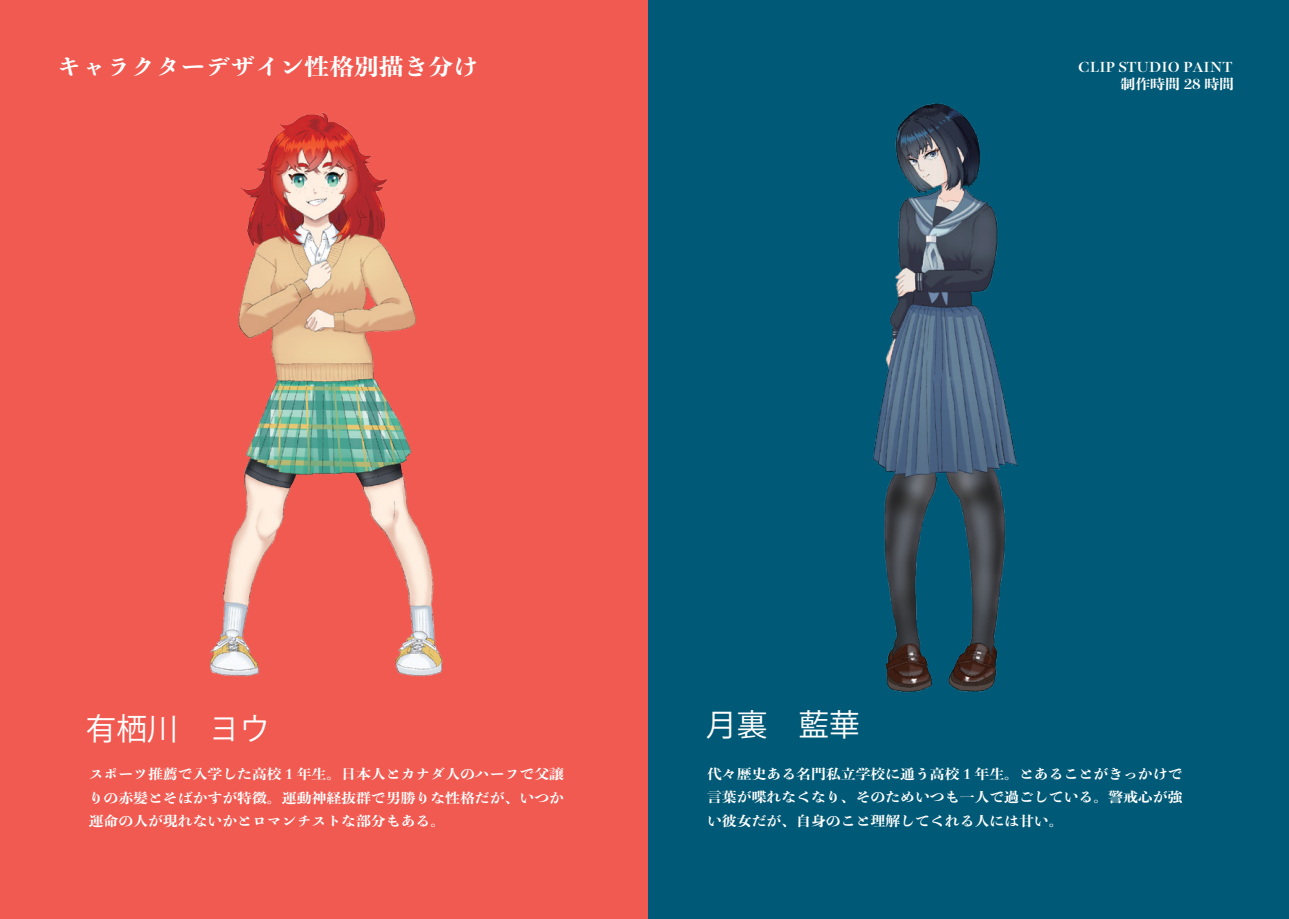
<style>
.page{position:relative;width:1289px;height:919px;background:#fff}
.page>*{position:absolute;margin:0;border:0;box-sizing:border-box;transform-origin:0 0}
.t1{font:30.75px "Koz Go Pr 6 N";color:#fff}
.t2{font:800 22.5px "Toppan Bunkyu Midashi Mincho Std N";color:#fff;scale:1.1 1}
.t3{font:800 13.5px/23.7px "Toppan Bunkyu Midashi Mincho Std N";color:#fff;text-align:justify;scale:1.1 1}
</style>
<div class="page">
<div style="left:645px;top:0;width:643px;height:918px;background:#005976"></div>
<div style="left:0;top:0;width:647px;height:918px;background:#f05a51"></div>
<img style="left:210px;top:112px;width:233px;height:565px">
<img style="left:872px;top:103px;width:146px;height:590px">
<h2 class="t2" style="left:57px;top:49px;width:384px">キャラクターデザイン性格別描き分け</h2>
<p class="t3" style="left:1078px;top:55px;width:141px">CLIP STUDIO PAINT</p>
<p class="t3" style="left:1120px;top:72px;width:105px">制作時間 28 時間</p>
<h1 class="t1" style="left:86px;top:711px;width:186px">有栖川　ヨウ</h1>
<p class="t3" style="left:89px;top:761px;width:433px">スポーツ推薦で入学した高校１年生。日本人とカナダ人のハーフで父譲りの赤髪とそばかすが特徴。運動神経抜群で男勝りな性格だが、いつか運命の人が現れないかとロマンチストな部分もある。</p>
<h1 class="t1" style="left:706px;top:707px;width:155px">月裏　藍華</h1>
<p class="t3" style="left:707px;top:761px;width:434px">代々歴史ある名門私立学校に通う高校１年生。とあることがきっかけで言葉が喋れなくなり、そのためいつも一人で過ごしている。警戒心が強い彼女だが、自身のこと理解してくれる人には甘い。</p>
</div>
